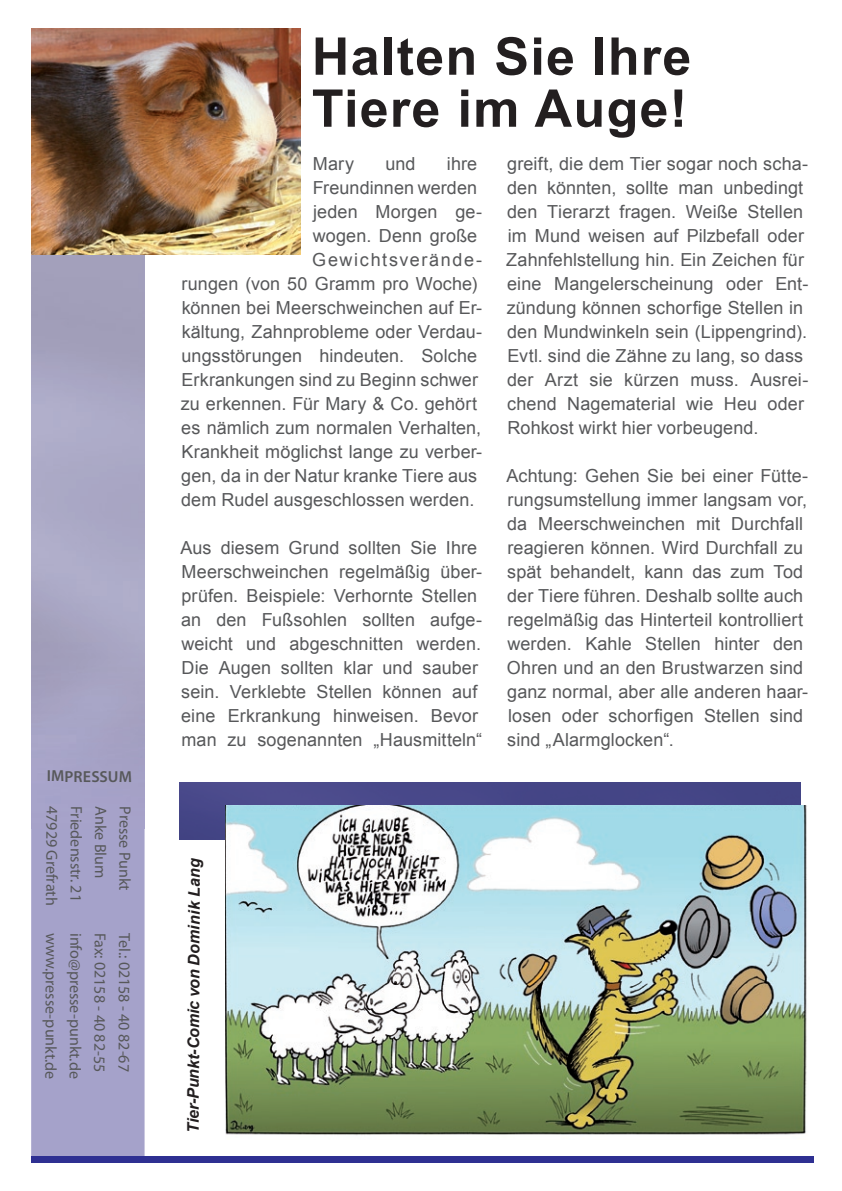
<style>
.page{position:relative;width:842px;height:1191px;background:#fff}
.page>*{position:absolute;margin:0;border:0;box-sizing:border-box;transform-origin:0 0}
.t1{font:700 52px/52px "Arial";letter-spacing:.025em;color:#231f20}
.t2{font:18px/24px "Arial";letter-spacing:.005em;color:#57585a}
.t3{font:18px "Arial";letter-spacing:.09em;color:#57585a}
.t4{font:16px "Myriad Pro";letter-spacing:-.005em;color:#57585a}
.t5{font:italic 700 16px "Arial";letter-spacing:.005em;color:#231f20}
.t6{font:600 16px "Myriad Pro";letter-spacing:.005em;color:#57585a}
</style>
<div class="page">
<div style="left:31px;top:828px;width:114px;height:329px;background:#a5a2ca"></div>
<div style="left:31px;top:1157px;width:783px;height:6px;background:#2e3092"></div>
<img style="left:31px;top:254px;width:114px;height:574px">
<div style="left:180px;top:782px;width:621px;height:57px;background:#464788"></div>
<img style="left:31px;top:28px;width:269px;height:226px">
<img style="left:225px;top:806px;width:582px;height:329px">
<p class="t6" style="left:47px;top:766px;width:87px">IMPRESSUM</p>
<p class="t4" style="left:62px;top:806px;width:101px;rotate:90deg">47929 Grefrath</p>
<p class="t4" style="left:86px;top:806px;width:97px;rotate:90deg">Friedensstr. 21</p>
<p class="t4" style="left:110px;top:806px;width:74px;rotate:90deg">Anke Blum</p>
<p class="t4" style="left:135px;top:806px;width:86px;rotate:90deg">Presse Punkt</p>
<p class="t4" style="left:61px;top:932px;width:148px;rotate:90deg">www.presse-punkt.de</p>
<p class="t4" style="left:85px;top:932px;width:147px;rotate:90deg">info@presse-punkt.de</p>
<p class="t4" style="left:110px;top:933px;width:141px;rotate:90deg">Fax: 02158 - 40 82-55</p>
<p class="t4" style="left:134px;top:933px;width:140px;rotate:90deg">Tel.: 02158 - 40 82-67</p>
<h1 class="t1" style="left:312px;top:32px;width:381px">Halten Sie Ihre<br>Tiere im Auge!</h1>
<p class="t2" style="left:313px;top:152px;width:43px">Mary</p>
<p class="t2" style="left:385px;top:152px;width:32px">und</p>
<p class="t2" style="left:447px;top:152px;width:32px">ihre</p>
<p class="t2" style="left:313px;top:176px;width:166px">Freundinnen werden</p>
<p class="t2" style="left:313px;top:200px;width:171px">jeden Morgen ge-</p>
<p class="t2" style="left:313px;top:224px;width:166px">wogen. Denn große</p>
<p class="t3" style="left:312px;top:248px;width:172px">Gewichtsverände-</p>
<p class="t2" style="left:181px;top:272px;width:297px">rungen (von 50 Gramm pro Woche)</p>
<p class="t2" style="left:182px;top:296px;width:302px">können bei Meerschweinchen auf Er-</p>
<p class="t2" style="left:182px;top:320px;width:302px">kältung, Zahnprobleme oder Verdau-</p>
<p class="t2" style="left:181px;top:344px;width:297px">ungsstörungen hindeuten. Solche</p>
<p class="t2" style="left:181px;top:368px;width:298px">Erkrankungen sind zu Beginn schwer</p>
<p class="t2" style="left:181px;top:392px;width:298px">zu erkennen. Für Mary &amp; Co. gehört</p>
<p class="t2" style="left:181px;top:416px;width:301px">es nämlich zum normalen Verhalten,</p>
<p class="t2" style="left:182px;top:440px;width:302px">Krankheit möglichst lange zu verber-</p>
<p class="t2" style="left:181px;top:464px;width:297px">gen, da in der Natur kranke Tiere aus</p>
<p class="t2" style="left:181px;top:488px;width:295px">dem Rudel ausgeschlossen werden.</p>
<p class="t2" style="left:180px;top:536px;width:303px">Aus diesem Grund sollten Sie Ihre Meerschweinchen regelmäßig über&shy;prüfen. Beispiele: Verhornte Stellen an den Fußsohlen sollten aufge&shy;weicht und abgeschnitten werden.<br>Die Augen sollten klar und sauber sein. Verklebte Stellen können auf eine Erkrankung hinweisen. Bevor man zu sogenannten „Hausmitteln“</p>
<p class="t2" style="left:506px;top:152px;width:304px">greift, die dem Tier sogar noch scha&shy;den könnten, sollte man unbedingt den Tierarzt fragen. Weiße Stellen im Mund weisen auf Pilzbefall oder Zahnfehlstellung hin. Ein Zeichen für eine Mangelerscheinung oder Ent&shy;zündung können schorfige Stellen in den Mundwinkeln sein (Lippengrind).<br>Evtl. sind die Zähne zu lang, so dass der Arzt sie kürzen muss. Ausrei&shy;chend Nagematerial wie Heu oder Rohkost wirkt hier vorbeugend.</p>
<p class="t2" style="left:506px;top:464px;width:303px">Achtung: Gehen Sie bei einer Fütte&shy;rungsumstellung immer langsam vor, da Meerschweinchen mit Durchfall reagieren können. Wird Durchfall zu spät behandelt, kann das zum Tod der Tiere führen. Deshalb sollte auch regelmäßig das Hinterteil kontrolliert werden. Kahle Stellen hinter den Ohren und an den Brustwarzen sind ganz normal, aber alle anderen haar&shy;losen oder schorfigen Stellen sind sind „Alarmglocken“.</p>
<p class="t5" style="left:183px;top:1132px;width:276px;rotate:-90deg">Tier-Punkt-Comic von Dominik Lang</p>
</div>
